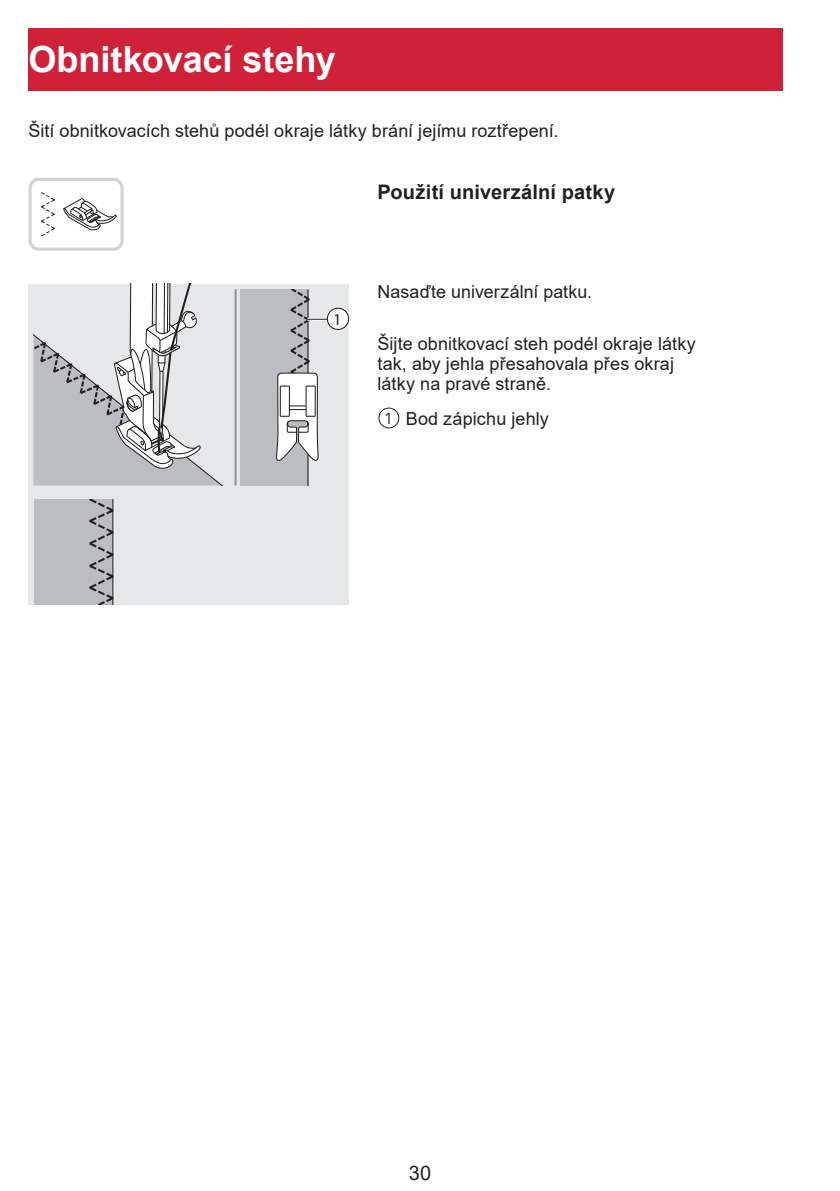
<style>
.page{position:relative;width:840px;height:1191px;background:#fff}
.page>*{position:absolute;margin:0;border:0;box-sizing:border-box;transform-origin:0 0}
.t1{font:700 36px "Arial";letter-spacing:-.005em;color:#fff}
.t2{font:700 20px "Arial";letter-spacing:.01em;color:#231f20}
.t3{font:20px "Arial";color:#231f20}
.t4{font:18px/20px "Arial";letter-spacing:.005em;color:#231f20}
.t5{font:16.6px "Avenir LT Std";color:#231f20}
.t6{font:16px "Avenir LT Std";color:#231f20}
</style>
<div class="page">
<div style="left:28px;top:28px;width:754px;height:63px;background:#cf2239"></div>
<div style="left:28px;top:284px;width:321px;height:320px;background:#e6e7e9"></div>
<div style="left:240px;top:289px;width:68px;height:197px;background:#bcbdc0"></div>
<div style="left:327px;top:308px;width:21px;height:21px;background:#fff;border-radius:50%"></div>
<div style="left:327px;top:308px;width:22px;height:22px;border:1px solid #231f20;border-radius:50%"></div>
<svg style="left:276px;top:289px;width:51px;height:197px"></svg>
<hr style="left:234px;top:289px;width:2px;height:196px;background:#939598">
<svg style="left:34px;top:499px;width:80px;height:105px;background:#b2b3b6"></svg>
<svg style="left:33px;top:284px;width:189px;height:201px"></svg>
<div style="left:378px;top:407px;width:21px;height:21px;border:1px solid #231f20;border-radius:50%"></div>
<svg style="left:28px;top:178px;width:95px;height:73px"></svg>
<h1 class="t1" style="left:28px;top:34px;width:309px">Obnitkovací stehy</h1>
<p class="t4" style="left:28px;top:121px;width:531px">Šití obnitkovacích stehů podél okraje látky brání jejímu roztřepení.</p>
<p class="t5" style="left:333px;top:309px;width:10px">1</p>
<p class="t2" style="left:377px;top:178px;width:239px">Použití univerzální patky</p>
<p class="t4" style="left:377px;top:282px;width:216px">Nasaďte univerzální patku.</p>
<p class="t4" style="left:377px;top:333px;width:320px">Šijte obnitkovací steh podél okraje látky tak, aby jehla přesahovala přes okraj látky na pravé straně.</p>
<p class="t4" style="left:405px;top:409px;width:144px">Bod zápichu jehly</p>
<p class="t6" style="left:384px;top:409px;width:10px">1</p>
<p class="t3" style="left:408px;top:1159px;width:24px">30</p>
</div>
